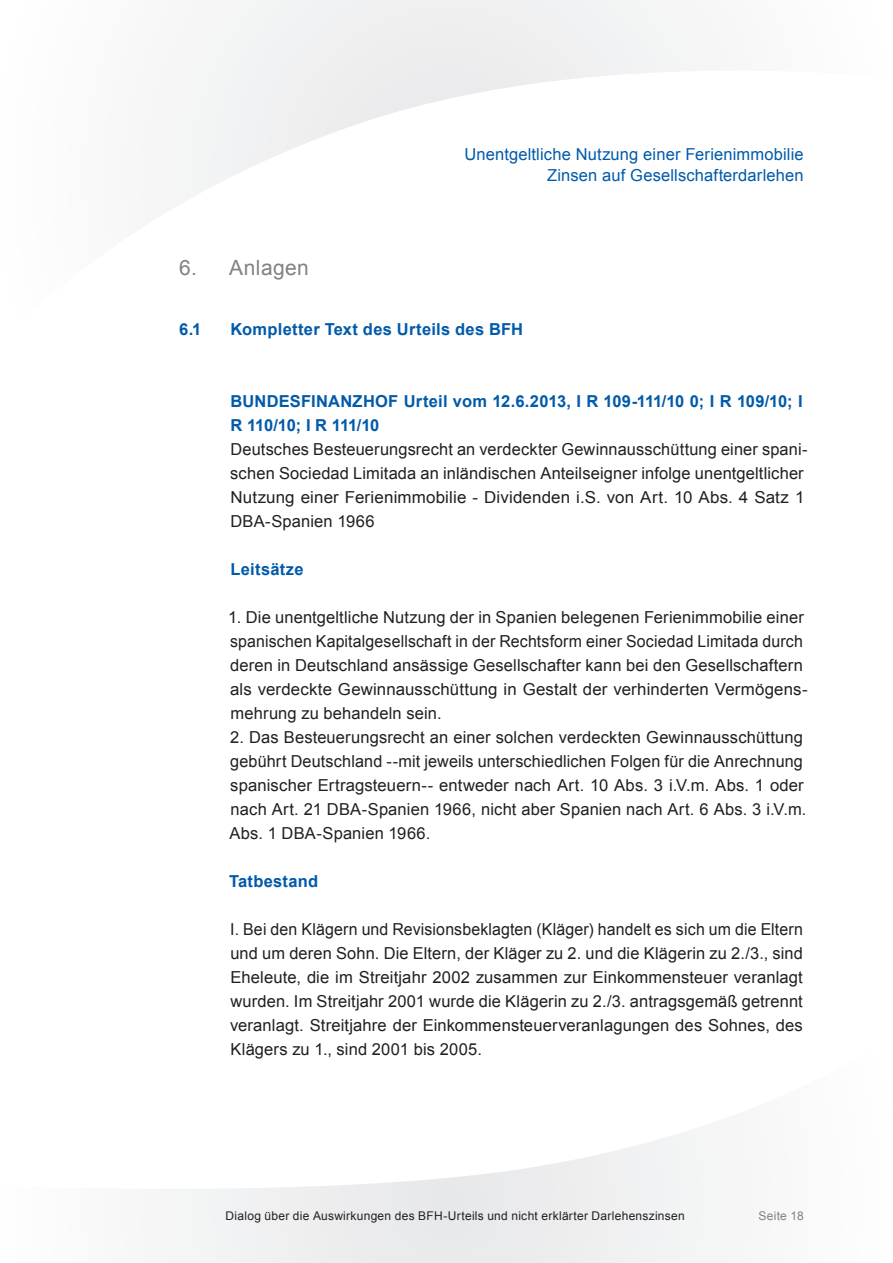
<style>
.page{position:relative;width:893px;height:1263px;background:#fff}
.page>*{position:absolute;margin:0;border:0;box-sizing:border-box;transform-origin:0 0}
.t1{font:21px "Arial";letter-spacing:.02em;color:#808285}
.Kontakt{font:16.5px/24px "Arial";letter-spacing:.01em;color:#231f20}
.Kontakt-2{font:700 16.5px/24px "Arial";letter-spacing:.015em;color:#015aaa}
.t2{font:16.5px/21px "Arial";letter-spacing:.01em;color:#015aaa;text-align:right}
.t3{font:12px "Arial";letter-spacing:.02em;color:#231f20}
.t4{font:12px "Arial";letter-spacing:.02em;color:#808285}
</style>
<div class="page">
<svg style="left:175px;top:1125px;width:544px;height:138px"></svg>
<svg style="left:175px;top:0;width:524px;height:206px"></svg>
<p class="t1" style="left:179px;top:254px;width:131px">6. Anlagen</p>
<p class="t2" style="left:465px;top:144px;width:341px">Unentgeltliche Nutzung einer Ferienimmobilie<br>Zinsen auf Gesellschafterdarlehen</p>
<p class="Kontakt-2" style="left:179px;top:318px;width:24px">6.1</p>
<p class="Kontakt-2" style="left:230px;top:318px;width:294px">Kompletter Text des Urteils des BFH</p>
<p class="Kontakt-2" style="left:230px;top:390px;width:574px">BUNDESFINANZHOF Urteil vom 12.6.2013, I R 109-111/10 0; I R 109/10; I<br>R 110/10; I R 111/10</p>
<p class="Kontakt" style="left:230px;top:437px;width:579px">Deutsches Besteuerungsrecht an verdeckter Gewinnausschüttung einer spani&shy;schen Sociedad Limitada an inländischen Anteilseigner infolge unentgeltlicher Nutzung einer Ferienimmobilie - Dividenden i.S. von Art. 10 Abs. 4 Satz 1<br>DBA-Spanien 1966</p>
<p class="Kontakt-2" style="left:230px;top:558px;width:75px">Leitsätze</p>
<p class="Kontakt" style="left:228px;top:605px;width:581px">1. Die unentgeltliche Nutzung der in Spanien belegenen Ferienimmobilie einer spanischen Kapitalgesellschaft in der Rechtsform einer Sociedad Limitada durch deren in Deutschland ansässige Gesellschafter kann bei den Gesellschaftern als verdeckte Gewinnausschüttung in Gestalt der verhinderten Vermögens&shy;mehrung zu behandeln sein.</p>
<p class="Kontakt" style="left:229px;top:725px;width:578px">2. Das Besteuerungsrecht an einer solchen verdeckten Gewinnausschüttung gebührt Deutschland --mit jeweils unterschiedlichen Folgen für die Anrechnung spanischer Ertragsteuern-- entweder nach Art. 10 Abs. 3 i.V.m. Abs. 1 oder nach Art. 21 DBA-Spanien 1966, nicht aber Spanien nach Art. 6 Abs. 3 i.V.m.<br>Abs. 1 DBA-Spanien 1966.</p>
<p class="Kontakt-2" style="left:229px;top:870px;width:91px">Tatbestand</p>
<p class="Kontakt" style="left:230px;top:917px;width:574px;text-align:justify">I. Bei den Klägern und Revisionsbeklagten (Kläger) handelt es sich um die Eltern und um deren Sohn. Die Eltern, der Kläger zu 2. und die Klägerin zu 2./3., sind Eheleute, die im Streitjahr 2002 zusammen zur Einkommensteuer veranlagt wurden. Im Streitjahr 2001 wurde die Klägerin zu 2./3. antragsgemäß getrennt veranlagt. Streitjahre der Einkommensteuerveranlagungen des Sohnes, des Klägers zu 1., sind 2001 bis 2005.</p>
<p class="t3" style="left:226px;top:1208px;width:461px">Dialog über die Auswirkungen des BFH-Urteils und nicht erklärter Darlehenszinsen</p>
<p class="t4" style="left:759px;top:1208px;width:47px">Seite 18</p>
</div>
